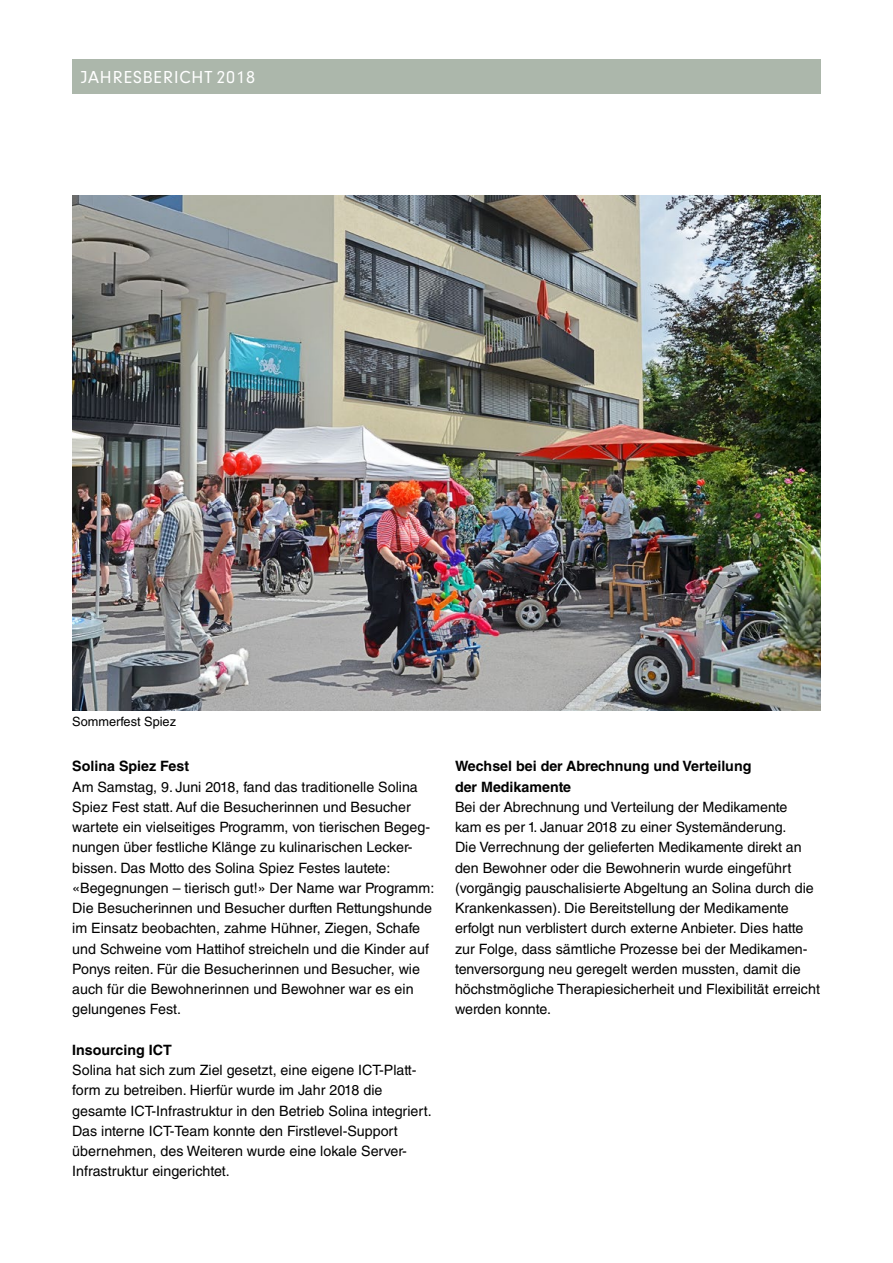
<style>
.page{position:relative;width:893px;height:1263px;background:#fff}
.page>*{position:absolute;margin:0;border:0;box-sizing:border-box;transform-origin:0 0}
.t1{font:18px "Neuzeit Gro";letter-spacing:.05em;color:#fff}
.t2{font:14.25px/20.2px "Helvetica LT Std";color:#000}
.t3{font:700 14.25px/20.2px "Helvetica LT Std";color:#000}
.t4{font:12.75px "Helvetica LT Std";color:#000}
</style>
<div class="page">
<div style="left:72px;top:60px;width:749px;height:34px;background:#acb7ab"></div>
<img style="left:72px;top:196px;width:749px;height:514px">
<p class="t1" style="left:81px;top:67px;width:176px">JAHRESBERICHT 2018</p>
<p class="t4" style="left:72px;top:714px;width:105px">Sommerfest Spiez</p>
<p class="t3" style="left:72px;top:756px;width:118px">Solina Spiez Fest</p>
<p class="t2" style="left:72px;top:776px;width:364px">Am Samstag, 9. Juni 2018, fand das traditionelle Solina Spiez Fest statt. Auf die Besucherinnen und Besucher wartete ein vielseitiges Programm, von tierischen Begeg&shy;nungen über festliche Klänge zu kulinarischen Lecker&shy;bissen. Das Motto des Solina Spiez Festes lautete: «Begegnungen – tierisch gut!» Der Name war Programm:<br>Die Besucherinnen und Besucher durften Rettungshunde im Einsatz beobachten, zahme Hühner, Ziegen, Schafe und Schweine vom Hattihof streicheln und die Kinder auf Ponys reiten. Für die Besucherinnen und Besucher, wie auch für die Bewohnerinnen und Bewohner war es ein gelungenes Fest.</p>
<p class="t3" style="left:72px;top:1039px;width:101px">Insourcing ICT</p>
<p class="t2" style="left:72px;top:1060px;width:361px">Solina hat sich zum Ziel gesetzt, eine eigene ICT-Platt&shy;form zu betreiben. Hierfür wurde im Jahr 2018 die gesamte ICT-Infrastruktur in den Betrieb Solina integriert.<br>Das interne ICT-Team konnte den Firstlevel-Support übernehmen, des Weiteren wurde eine lokale Server-Infrastruktur eingerichtet.</p>
<p class="t3" style="left:455px;top:756px;width:298px">Wechsel bei der Abrechnung und Verteilung der Medikamente</p>
<p class="t2" style="left:455px;top:797px;width:366px">Bei der Abrechnung und Verteilung der Medikamente<br>kam es per 1. Januar 2018 zu einer Systemänderung.<br>Die Verrechnung der gelieferten Medikamente direkt an den Bewohner oder die Bewohnerin wurde eingeführt (vorgängig pauschalisierte Abgeltung an Solina durch die Krankenkassen). Die Bereitstellung der Medikamente erfolgt nun verblistert durch externe Anbieter. Dies hatte zur Folge, dass sämtliche Prozesse bei der Medikamen&shy;tenversorgung neu geregelt werden mussten, damit die höchstmögliche Therapiesicherheit und Flexibilität erreicht werden konnte.</p>
</div>
